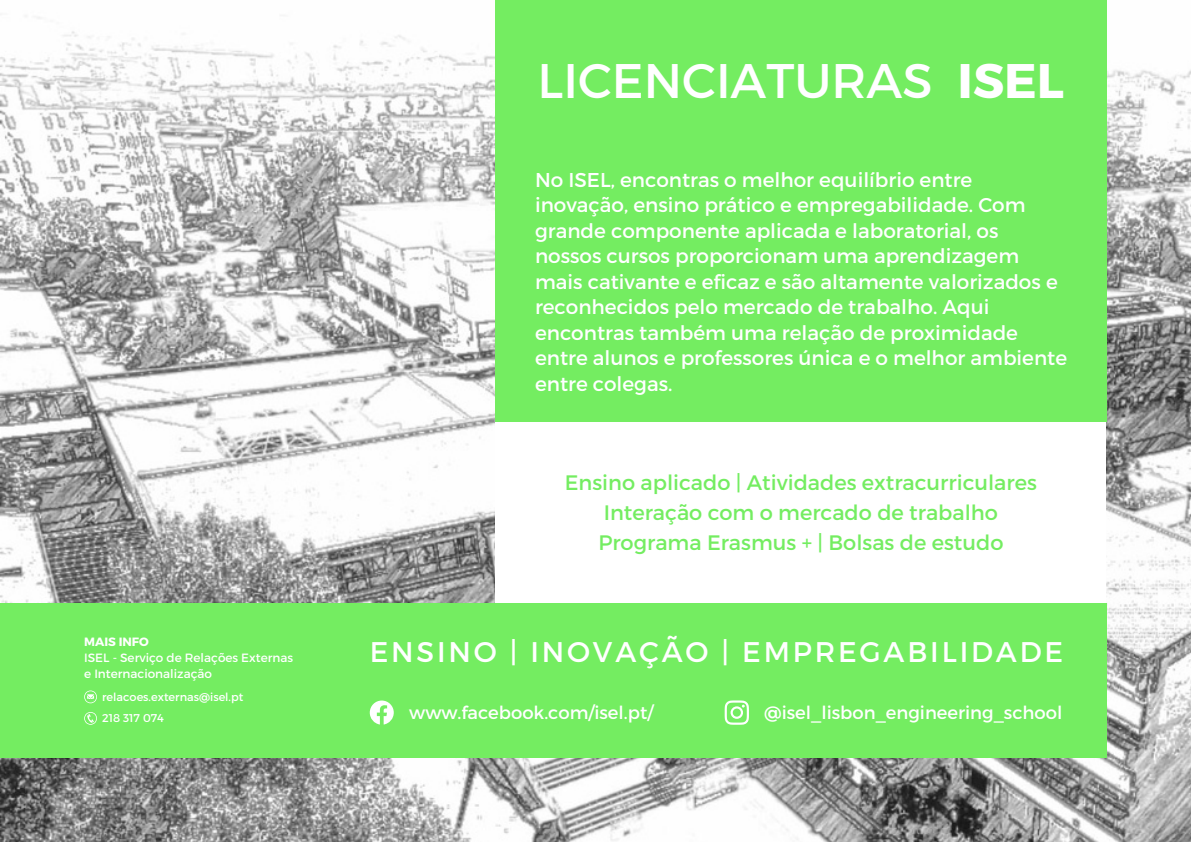
<style>
.page{position:relative;width:1191px;height:842px;background:#fff}
.page>*{position:absolute;margin:0;border:0;box-sizing:border-box;transform-origin:0 0}
.t1{font:48.6px "Montserrat";color:#fff}
.t2{font:28.4px "Montserrat";letter-spacing:.1em;color:#fff}
.t3{font:21px/30px "Montserrat";color:#74ed61;text-align:center}
.t4{font:20px/25.6px "Montserrat";color:#fff}
.t5{font:18px "Montserrat";color:#fff}
.t6{font:12px "Montserrat";color:#fff}
.t7{font:700 12px "Montserrat";color:#fff}
.t8{font:11.4px "Montserrat";color:#fff}
.s1{font-weight:700}
</style>
<div class="page">
<img style="left:0;top:0;width:1191px;height:841px">
<div style="left:495px;top:155px;width:611px;height:602px;background:#fff"></div>
<div style="left:0;top:603px;width:1106px;height:155px;background:#74ed61"></div>
<svg style="left:84px;top:712px;width:13px;height:12px"></svg>
<svg style="left:84px;top:690px;width:13px;height:13px"></svg>
<div style="left:495px;top:0;width:611px;height:421px;background:#74ed61"></div>
<svg style="left:370px;top:700px;width:24px;height:24px"></svg>
<svg style="left:725px;top:700px;width:24px;height:24px"></svg>
<h1 class="t7" style="left:84px;top:633px;width:66px">MAIS INFO</h1>
<h3 class="t6" style="left:84px;top:649px;width:210px">ISEL - Serviço de Relações Externas</h3>
<h3 class="t6" style="left:84px;top:665px;width:129px">e Internacionalização</h3>
<p class="t8" style="left:102px;top:689px;width:143px">relacoes.externas@isel.pt</p>
<p class="t8" style="left:102px;top:710px;width:63px">218 317 074</p>
<p class="t1" style="left:538px;top:49px;width:528px">LICENCIATURAS <span class="s1">ISEL</span></p>
<p class="t4" style="left:535px;top:166px;width:534px">No ISEL, encontras o melhor equilíbrio entre inovação, ensino prático e empregabilidade. Com grande componente aplicada e laboratorial, os nossos cursos proporcionam uma aprendizagem mais cativante e eficaz e são altamente valorizados e reconhecidos pelo mercado de trabalho. Aqui encontras também uma relação de proximidade entre alunos e professores única e o melhor ambiente entre colegas.</p>
<p class="t3" style="left:565px;top:466px;width:474px">Ensino aplicado | Atividades extracurriculares<br>Interação com o mercado de trabalho<br>Programa Erasmus + | Bolsas de estudo</p>
<p class="t2" style="left:370px;top:633px;width:695px">ENSINO | INOVAÇÃO | EMPREGABILIDADE</p>
<p class="t5" style="left:409px;top:700px;width:246px">www.facebook.com/isel.pt/</p>
<p class="t5" style="left:764px;top:700px;width:300px">@isel_lisbon_engineering_school</p>
</div>
